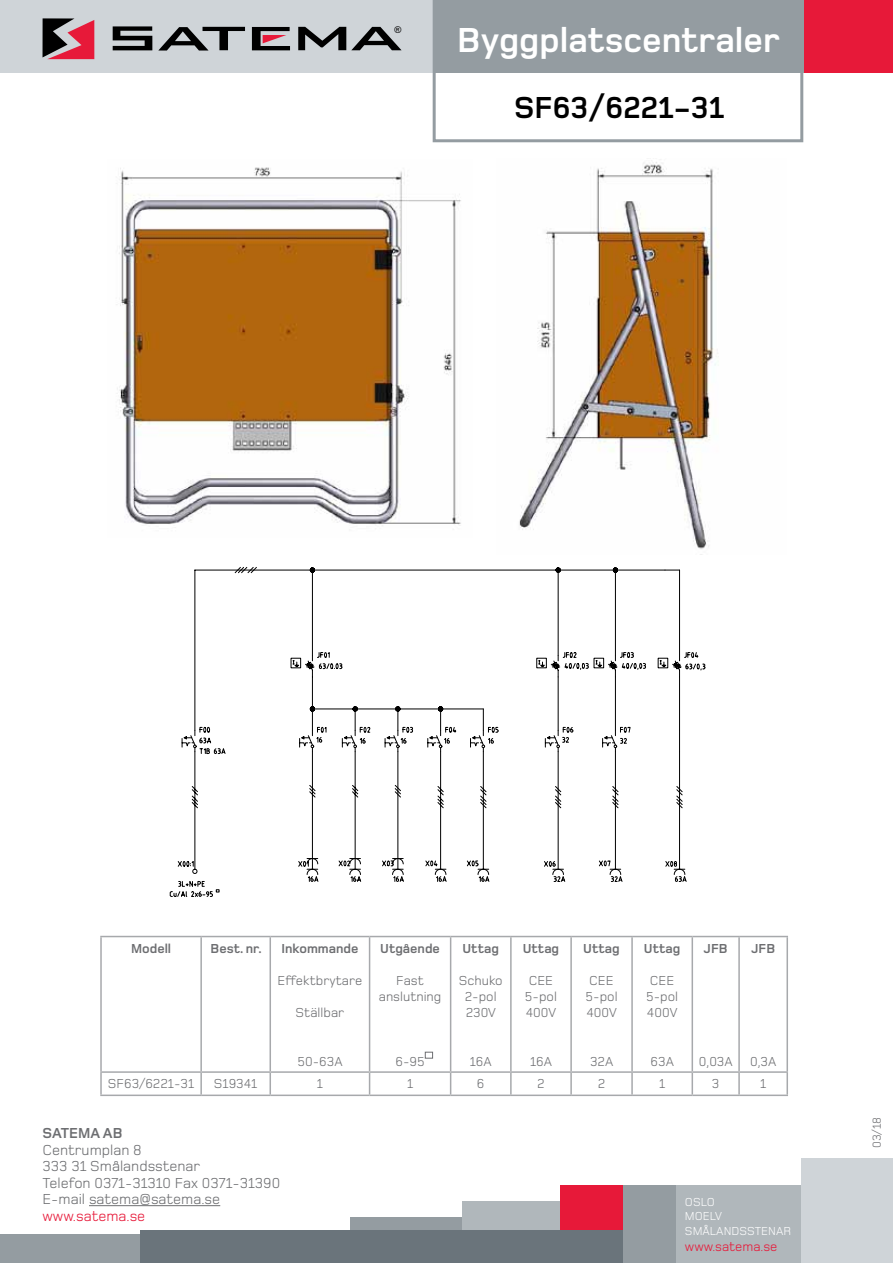
<style>
.page{position:relative;width:893px;height:1263px;background:#fff}
.page>*{position:absolute;margin:0;border:0;box-sizing:border-box;transform-origin:0 0}
.t1{font:700 36px "Foundry Monoline";color:#fff}
.t2{font:700 31.5px "Foundry Monoline";color:#000}
.t3{font:15px/16.5px "Foundry Monoline";color:#6d6e71}
.t4{font:15px "Foundry Monoline";color:#e71939}
.t5{font:700 15px "Foundry Monoline";color:#6d6e71}
.t6{font:13.5px/16.2px "Foundry Monoline";color:#6d6e71}
.t7{font:700 13.5px "Foundry Monoline";color:#6d6e71}
.t8{font:13.5px "Foundry Monoline";color:#e71939}
.t9{font:12px/14.4px "Foundry Monoline";color:#fff}
.t10{font:12px "Foundry Monoline";color:#6d6e71}
.t11{font:9.3px "Arial";color:#000}
</style>
<div class="page">
<div style="left:0;top:0;width:893px;height:72px;background:#cfd4d8"></div>
<div style="left:803px;top:0;width:90px;height:72px;background:#e71939"></div>
<div style="left:350px;top:1217px;width:112px;height:15px;background:#949ca1"></div>
<div style="left:462px;top:1201px;width:98px;height:46px;background:#b0b7bb"></div>
<div style="left:0;top:1235px;width:140px;height:28px;background:#949ca1"></div>
<div style="left:560px;top:1185px;width:64px;height:51px;background:#e71939"></div>
<div style="left:140px;top:1231px;width:485px;height:32px;background:#6a747b"></div>
<div style="left:623px;top:1185px;width:54px;height:78px;background:#949ca1"></div>
<div style="left:677px;top:1185px;width:124px;height:78px;background:#b0b7bb"></div>
<div style="left:801px;top:1158px;width:92px;height:105px;background:#cfd4d8"></div>
<svg style="left:433px;top:0;width:370px;height:142px"></svg>
<svg style="left:43px;top:18px;width:51px;height:41px"></svg>
<svg style="left:113px;top:26px;width:39px;height:24px"></svg>
<svg style="left:158px;top:27px;width:87px;height:24px"></svg>
<svg style="left:298px;top:27px;width:104px;height:23px"></svg>
<svg style="left:252px;top:27px;width:38px;height:23px"></svg>
<hr style="left:89px;top:1205px;width:131px;height:1px;background:#6d6e71">
<svg style="left:102px;top:937px;width:684px;height:134px"></svg>
<hr style="left:100px;top:936px;width:101px;height:1px;background:#a7a9ac">
<hr style="left:100px;top:937px;width:2px;height:134px;background:#a7a9ac">
<hr style="left:201px;top:936px;width:69px;height:1px;background:#a7a9ac">
<hr style="left:200px;top:937px;width:2px;height:134px;background:#a7a9ac">
<hr style="left:270px;top:936px;width:100px;height:1px;background:#a7a9ac">
<hr style="left:269px;top:937px;width:2px;height:134px;background:#a7a9ac">
<hr style="left:370px;top:936px;width:81px;height:1px;background:#a7a9ac">
<hr style="left:369px;top:937px;width:1px;height:134px;background:#a7a9ac">
<hr style="left:451px;top:936px;width:60px;height:1px;background:#a7a9ac">
<hr style="left:450px;top:937px;width:1px;height:134px;background:#a7a9ac">
<hr style="left:511px;top:936px;width:60px;height:1px;background:#a7a9ac">
<hr style="left:510px;top:937px;width:2px;height:134px;background:#a7a9ac">
<hr style="left:571px;top:936px;width:61px;height:1px;background:#a7a9ac">
<hr style="left:570px;top:937px;width:2px;height:134px;background:#a7a9ac">
<hr style="left:632px;top:936px;width:60px;height:1px;background:#a7a9ac">
<hr style="left:631px;top:937px;width:2px;height:134px;background:#a7a9ac">
<hr style="left:692px;top:936px;width:47px;height:1px;background:#a7a9ac">
<hr style="left:692px;top:937px;width:1px;height:134px;background:#a7a9ac">
<hr style="left:739px;top:936px;width:49px;height:1px;background:#a7a9ac">
<hr style="left:738px;top:937px;width:2px;height:134px;background:#a7a9ac">
<hr style="left:786px;top:937px;width:2px;height:134px;background:#a7a9ac">
<hr style="left:100px;top:1071px;width:101px;height:2px;background:#a7a9ac">
<hr style="left:100px;top:1073px;width:2px;height:21px;background:#a7a9ac">
<hr style="left:201px;top:1071px;width:69px;height:2px;background:#a7a9ac">
<hr style="left:200px;top:1073px;width:2px;height:21px;background:#a7a9ac">
<hr style="left:270px;top:1071px;width:100px;height:2px;background:#a7a9ac">
<hr style="left:269px;top:1073px;width:2px;height:21px;background:#a7a9ac">
<hr style="left:370px;top:1071px;width:81px;height:2px;background:#a7a9ac">
<svg style="left:369px;top:1073px;width:1px;height:21px"></svg>
<hr style="left:451px;top:1071px;width:60px;height:2px;background:#a7a9ac">
<svg style="left:450px;top:1073px;width:1px;height:21px"></svg>
<hr style="left:511px;top:1071px;width:60px;height:2px;background:#a7a9ac">
<hr style="left:510px;top:1073px;width:2px;height:21px;background:#a7a9ac">
<hr style="left:571px;top:1071px;width:61px;height:2px;background:#a7a9ac">
<hr style="left:570px;top:1073px;width:2px;height:21px;background:#a7a9ac">
<hr style="left:632px;top:1071px;width:60px;height:2px;background:#a7a9ac">
<hr style="left:631px;top:1073px;width:2px;height:21px;background:#a7a9ac">
<hr style="left:692px;top:1071px;width:47px;height:2px;background:#a7a9ac">
<svg style="left:692px;top:1073px;width:1px;height:21px"></svg>
<hr style="left:739px;top:1071px;width:49px;height:2px;background:#a7a9ac">
<hr style="left:738px;top:1073px;width:2px;height:21px;background:#a7a9ac">
<hr style="left:786px;top:1073px;width:2px;height:21px;background:#a7a9ac">
<hr style="left:100px;top:1094px;width:101px;height:2px;background:#a7a9ac">
<hr style="left:201px;top:1094px;width:69px;height:2px;background:#a7a9ac">
<hr style="left:270px;top:1094px;width:100px;height:2px;background:#a7a9ac">
<hr style="left:370px;top:1094px;width:81px;height:2px;background:#a7a9ac">
<hr style="left:451px;top:1094px;width:60px;height:2px;background:#a7a9ac">
<hr style="left:511px;top:1094px;width:60px;height:2px;background:#a7a9ac">
<hr style="left:571px;top:1094px;width:61px;height:2px;background:#a7a9ac">
<hr style="left:632px;top:1094px;width:60px;height:2px;background:#a7a9ac">
<hr style="left:692px;top:1094px;width:47px;height:2px;background:#a7a9ac">
<hr style="left:739px;top:1094px;width:49px;height:2px;background:#a7a9ac">
<div style="left:425px;top:1052px;width:8px;height:6px;border:1px solid #6d6e71"></div>
<img style="left:116px;top:167px;width:345px;height:359px">
<img style="left:519px;top:160px;width:200px;height:389px">
<svg style="left:217px;top:569px;width:463px;height:82px"></svg>
<svg style="left:594px;top:548px;width:43px;height:43px"></svg>
<svg style="left:665px;top:570px;width:14px;height:1px"></svg>
<svg style="left:169px;top:651px;width:537px;height:246px"></svg>
<p class="t11" style="left:394px;top:24px;width:8px">®</p>
<h1 class="t1" style="left:457px;top:21px;width:324px">Byggplatscentraler</h1>
<h2 class="t2" style="left:514px;top:91px;width:212px">SF63/6221-31</h2>
<p class="t7" style="left:131px;top:941px;width:42px">Modell</p>
<p class="t7" style="left:210px;top:941px;width:53px">Best. nr.</p>
<p class="t7" style="left:281px;top:941px;width:78px">Inkommande</p>
<p class="t6" style="left:278px;top:972px;width:86px">Effektbrytare</p>
<p class="t6" style="left:296px;top:1005px;width:50px">Ställbar</p>
<p class="t6" style="left:297px;top:1053px;width:47px">50-63A</p>
<p class="t7" style="left:380px;top:941px;width:61px">Utgående</p>
<p class="t6" style="left:379px;top:972px;width:64px;text-align:center">Fast anslutning</p>
<p class="t6" style="left:395px;top:1053px;width:31px">6-95</p>
<p class="t7" style="left:462px;top:941px;width:38px">Uttag</p>
<p class="t6" style="left:459px;top:972px;width:45px;text-align:center">Schuko<br>2-pol<br>230V</p>
<p class="t6" style="left:470px;top:1053px;width:23px">16A</p>
<p class="t7" style="left:523px;top:941px;width:38px">Uttag</p>
<p class="t6" style="left:525px;top:972px;width:34px">CEE<br>5-pol<br>400V</p>
<p class="t6" style="left:530px;top:1053px;width:23px">16A</p>
<p class="t7" style="left:583px;top:941px;width:38px">Uttag</p>
<p class="t6" style="left:585px;top:972px;width:34px">CEE<br>5-pol<br>400V</p>
<p class="t6" style="left:590px;top:1053px;width:25px">32A</p>
<p class="t7" style="left:644px;top:941px;width:38px">Uttag</p>
<p class="t6" style="left:646px;top:972px;width:34px">CEE<br>5-pol<br>400V</p>
<p class="t6" style="left:651px;top:1053px;width:25px">63A</p>
<p class="t7" style="left:704px;top:941px;width:26px">JFB</p>
<p class="t7" style="left:751px;top:941px;width:26px">JFB</p>
<p class="t6" style="left:699px;top:1053px;width:35px">0,03A</p>
<p class="t6" style="left:750px;top:1053px;width:28px">0,3A</p>
<p class="t6" style="left:108px;top:1075px;width:88px">SF63/6221-31</p>
<p class="t6" style="left:214px;top:1075px;width:45px">S19341</p>
<p class="t6" style="left:317px;top:1075px;width:8px">1</p>
<p class="t6" style="left:407px;top:1075px;width:8px">1</p>
<p class="t6" style="left:477px;top:1075px;width:9px">6</p>
<p class="t6" style="left:537px;top:1075px;width:9px">2</p>
<p class="t6" style="left:598px;top:1075px;width:9px">2</p>
<p class="t6" style="left:659px;top:1075px;width:8px">1</p>
<p class="t6" style="left:712px;top:1075px;width:9px">3</p>
<p class="t6" style="left:760px;top:1075px;width:8px">1</p>
<p class="t5" style="left:43px;top:1125px;width:82px">SATEMA AB</p>
<p class="t3" style="left:43px;top:1141px;width:239px">Centrumplan 8<br>333 31 Smålandsstenar<br>Telefon 0371-31310 Fax 0371-31390<br>E-mail satema@satema.se</p>
<p class="t4" style="left:43px;top:1208px;width:104px">www.satema.se</p>
<p class="t9" style="left:685px;top:1195px;width:108px">OSLO<br>MOELV<br>SMÅLANDSSTENAR</p>
<p class="t8" style="left:685px;top:1239px;width:94px">www.satema.se</p>
<p class="t10" style="left:870px;top:1148px;width:33px;rotate:-90deg">03/18</p>
</div>
